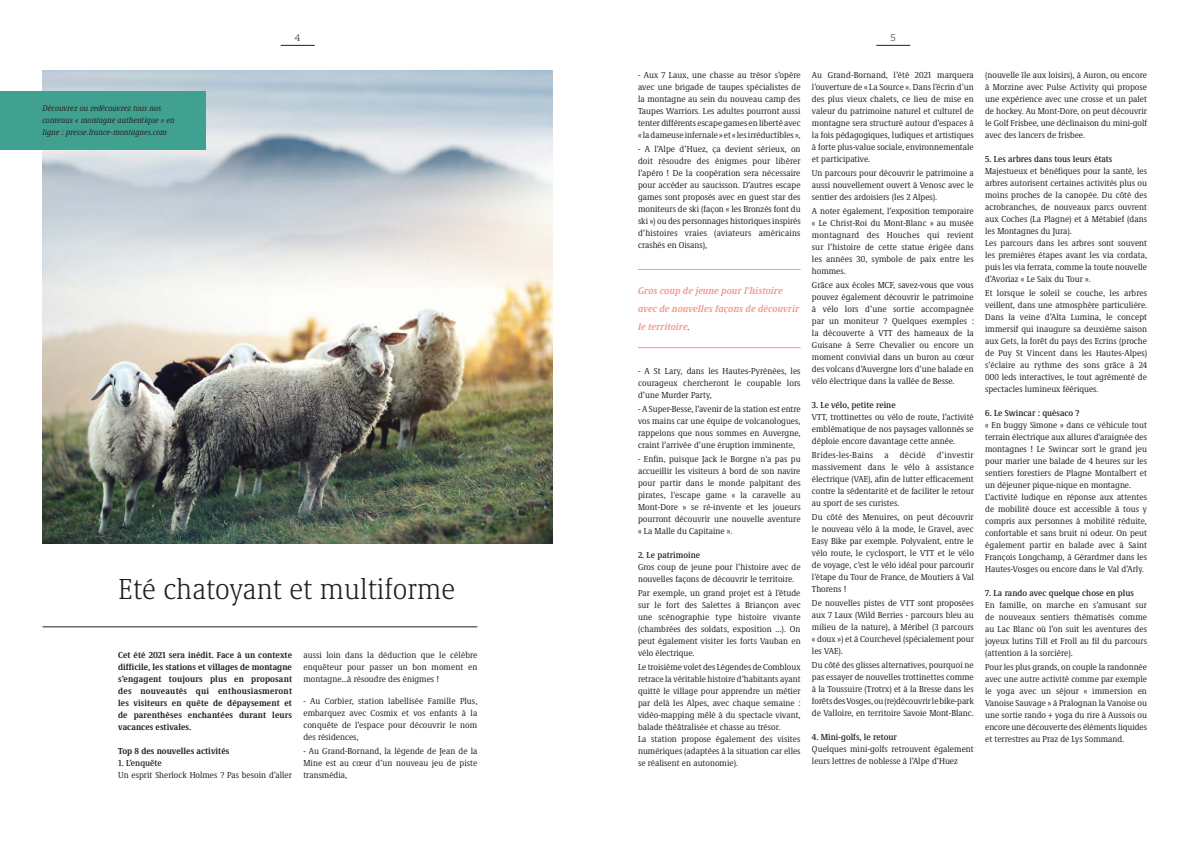
<style>
.page{position:relative;width:1191px;height:842px;background:#fff}
.page>*{position:absolute;margin:0;border:0;box-sizing:border-box;transform-origin:0 0}
.Headline{font:300 condensed 30px "Demos Next Pro";color:#231f20}
.Teaser{font:italic 700 condensed 10px/18px "Demos Next Pro";color:#f59a8b}
.t1{font:300 10px "Demos Next Pro";color:#231f20}
.Body_Text{font:condensed 9px/12px "Demos Next Pro";color:#231f20;text-align:justify}
.Body_Text-2{font:700 condensed 9px/12px "Demos Next Pro";color:#231f20;text-align:justify}
.Body_Text-3{font:500 condensed 9px "Demos Next Pro";color:#231f20}
.t2{font:italic condensed 8.5px/12px "Demos Next Pro";color:#231f20}
.s1{font-weight:400;font-style:normal;font-size:9px;color:#231f20}
</style>
<div class="page">
<img style="left:43px;top:71px;width:510px;height:473px">
<hr style="left:876px;top:45px;width:34px;height:1px;background:#231f20">
<hr style="left:281px;top:45px;width:34px;height:1px;background:#231f20">
<div style="left:0;top:91px;width:205px;height:59px;background:#41a190"></div>
<hr style="left:43px;top:626px;width:434px;height:1px;background:#231f20">
<hr style="left:638px;top:347px;width:162px;height:1px;background:#f59a8b">
<hr style="left:638px;top:269px;width:162px;height:1px;background:#f59a8b">
<p class="t1" style="left:295px;top:32px;width:6px">4</p>
<p class="t1" style="left:890px;top:32px;width:7px">5</p>
<p class="t2" style="left:43px;top:102px;width:134px">Découvrez ou redécouvrez tous nos contenus « montagne authentique » en ligne : presse.france-montagnes.com</p>
<p class="Headline" style="left:119px;top:570px;width:338px">Eté chatoyant et multiforme</p>
<p class="Body_Text-2" style="left:118px;top:648px;width:175px">Cet été 2021 sera inédit. Face à un contexte difficile, les stations et villages de montagne s’engagent toujours plus en proposant des nouveautés qui enthousiasmeront les visiteurs en quête de dépaysement et de parenthèses enchantées durant leurs vacances estivales.</p>
<p class="Body_Text-2" style="left:118px;top:744px;width:113px">Top 8 des nouvelles activités</p>
<p class="Body_Text-3" style="left:118px;top:756px;width:45px">1. L’enquête</p>
<p class="Body_Text" style="left:118px;top:768px;width:175px">Un esprit Sherlock Holmes ? Pas besoin d’aller</p>
<p class="Body_Text" style="left:303px;top:648px;width:175px">aussi loin dans la déduction que le célèbre enquêteur pour passer un bon moment en montagne…à résoudre des énigmes !</p>
<p class="Body_Text" style="left:303px;top:694px;width:175px">- Au Corbier, station labellisée Famille Plus, embarquez avec Cosmix et vos enfants à la conquête de l’espace pour découvrir le nom des résidences,</p>
<p class="Body_Text" style="left:303px;top:744px;width:175px">- Au Grand-Bornand, la légende de Jean de la Mine est au cœur d’un nouveau jeu de piste transmédia,</p>
<p class="Body_Text" style="left:638px;top:68px;width:164px">- Aux 7 Laux, une chasse au trésor s’opère avec une brigade de taupes spécialistes de la montagne au sein du nouveau camp des Taupes Warriors. Les adultes pourront aussi tenter différents escape games en liberté avec « la dameuse infernale » et « les irréductibles »,</p>
<p class="Body_Text" style="left:638px;top:142px;width:164px">- A l’Alpe d’Huez, ça devient sérieux, on doit résoudre des énigmes pour libérer l’apéro ! De la coopération sera nécessaire pour accéder au saucisson. D’autres escape games sont proposés avec en guest star des moniteurs de ski (façon « les Bronzés font du ski ») ou des personnages historiques inspirés d’histoires vraies (aviateurs américains crashés en Oisans),</p>
<p class="Teaser" style="left:638px;top:281px;width:163px">Gros coup de jeune pour l’histoire avec de nouvelles façons de découvrir le territoire<span class="s1">.</span></p>
<p class="Body_Text" style="left:638px;top:365px;width:164px">- A St Lary, dans les Hautes-Pyrénées, les courageux chercheront le coupable lors d’une Murder Party,</p>
<p class="Body_Text" style="left:638px;top:403px;width:164px">- A Super-Besse, l’avenir de la station est entre vos mains car une équipe de volcanologues, rappelons que nous sommes en Auvergne, craint l’arrivée d’une éruption imminente,</p>
<p class="Body_Text" style="left:638px;top:453px;width:164px">- Enfin, puisque Jack le Borgne n‘a pas pu accueillir les visiteurs à bord de son navire pour partir dans le monde palpitant des pirates, l‘escape game « la caravelle au Mont-Dore » se ré-invente et les joueurs pourront découvrir une nouvelle aventure « La Malle du Capitaine ».</p>
<p class="Body_Text-3" style="left:638px;top:549px;width:64px">2. Le patrimoine</p>
<p class="Body_Text" style="left:638px;top:561px;width:164px">Gros coup de jeune pour l’histoire avec de nouvelles façons de découvrir le territoire.</p>
<p class="Body_Text" style="left:638px;top:587px;width:164px">Par exemple, un grand projet est à l’étude sur le fort des Salettes à Briançon avec une scénographie type histoire vivante (chambrées des soldats, exposition ...). On peut également visiter les forts Vauban en vélo électrique.</p>
<p class="Body_Text" style="left:638px;top:661px;width:164px">Le troisième volet des Légendes de Combloux retrace la véritable histoire d’habitants ayant quitté le village pour apprendre un métier par delà les Alpes, avec chaque semaine : vidéo-mapping mêlé à du spectacle vivant, balade théâtralisée et chasse au trésor.</p>
<p class="Body_Text" style="left:638px;top:733px;width:164px">La station propose également des visites numériques (adaptées à la situation car elles se réalisent en autonomie).</p>
<p class="Body_Text" style="left:812px;top:69px;width:163px">Au Grand-Bornand, l’été 2021 marquera l’ouverture de « La Source ». Dans l’écrin d’un des plus vieux chalets, ce lieu de mise en valeur du patrimoine naturel et culturel de montagne sera structuré autour d’espaces à la fois pédagogiques, ludiques et artistiques à forte plus-value sociale, environnementale et participative.</p>
<p class="Body_Text" style="left:812px;top:167px;width:163px">Un parcours pour découvrir le patrimoine a aussi nouvellement ouvert à Venosc avec le sentier des ardoisiers (les 2 Alpes).</p>
<p class="Body_Text" style="left:812px;top:205px;width:163px">A noter également, l‘exposition temporaire « Le Christ-Roi du Mont-Blanc » au musée montagnard des Houches qui revient sur l’histoire de cette statue érigée dans les années 30, symbole de paix entre les hommes.</p>
<p class="Body_Text" style="left:812px;top:279px;width:163px">Grâce aux écoles MCF, savez-vous que vous pouvez également découvrir le patrimoine à vélo lors d’une sortie accompagnée par un moniteur ? Quelques exemples : la découverte à VTT des hameaux de la Guisane à Serre Chevalier ou encore un moment convivial dans un buron au cœur des volcans d’Auvergne lors d’une balade en vélo électrique dans la vallée de Besse.</p>
<p class="Body_Text-3" style="left:812px;top:399px;width:85px">3. Le vélo, petite reine</p>
<p class="Body_Text" style="left:812px;top:411px;width:163px">VTT, trottinettes ou vélo de route, l’activité emblématique de nos paysages vallonnés se déploie encore davantage cette année.</p>
<p class="Body_Text" style="left:812px;top:449px;width:163px">Brides-les-Bains a décidé d’investir massivement dans le vélo à assistance électrique (VAE), afin de lutter efficacement contre la sédentarité et de faciliter le retour au sport de ses curistes.</p>
<p class="Body_Text" style="left:812px;top:511px;width:163px">Du côté des Menuires, on peut découvrir le nouveau vélo à la mode, le Gravel, avec Easy Bike par exemple. Polyvalent, entre le vélo route, le cyclosport, le VTT et le vélo de voyage, c’est le vélo idéal pour parcourir l’étape du Tour de France, de Moutiers à Val Thorens !</p>
<p class="Body_Text" style="left:812px;top:597px;width:163px">De nouvelles pistes de VTT sont proposées aux 7 Laux (Wild Berries - parcours bleu au milieu de la nature), à Méribel (3 parcours « doux ») et à Courchevel (spécialement pour les VAE).</p>
<p class="Body_Text" style="left:812px;top:659px;width:163px">Du côté des glisses alternatives, pourquoi ne pas essayer de nouvelles trottinettes comme à la Toussuire (Trotrx) et à la Bresse dans les forêts des Vosges, ou (re)découvrir le bike-park de Valloire, en territoire Savoie Mont-Blanc.</p>
<p class="Body_Text-3" style="left:812px;top:731px;width:86px">4. Mini-golfs, le retour</p>
<p class="Body_Text" style="left:812px;top:743px;width:163px">Quelques mini-golfs retrouvent également leurs lettres de noblesse à l’Alpe d’Huez</p>
<p class="Body_Text" style="left:985px;top:69px;width:163px">(nouvelle île aux loisirs), à Auron, ou encore à Morzine avec Pulse Activity qui propose une expérience avec une crosse et un palet de hockey. Au Mont-Dore, on peut découvrir le Golf Frisbee, une déclinaison du mini-golf avec des lancers de frisbee.</p>
<p class="Body_Text-3" style="left:985px;top:153px;width:129px">5. Les arbres dans tous leurs états</p>
<p class="Body_Text" style="left:985px;top:165px;width:163px">Majestueux et bénéfiques pour la santé, les arbres autorisent certaines activités plus ou moins proches de la canopée. Du côté des acrobranches, de nouveaux parcs ouvrent aux Coches (La Plagne) et à Métabief (dans les Montagnes du Jura).</p>
<p class="Body_Text" style="left:985px;top:237px;width:163px">Les parcours dans les arbres sont souvent les premières étapes avant les via cordata, puis les via ferrata, comme la toute nouvelle d’Avoriaz « Le Saix du Tour ».</p>
<p class="Body_Text" style="left:985px;top:287px;width:163px">Et lorsque le soleil se couche, les arbres veillent, dans une atmosphère particulière.<br>Dans la veine d’Alta Lumina, le concept immersif qui inaugure sa deuxième saison aux Gets, la forêt du pays des Ecrins (proche de Puy St Vincent dans les Hautes-Alpes) s‘éclaire au rythme des sons grâce à 24<br>000 leds interactives, le tout agrémenté de spectacles lumineux féériques.</p>
<p class="Body_Text-3" style="left:985px;top:407px;width:96px">6. Le Swincar : quèsaco ?</p>
<p class="Body_Text" style="left:985px;top:419px;width:163px">« En buggy Simone » dans ce véhicule tout terrain électrique aux allures d‘araignée des montagnes ! Le Swincar sort le grand jeu pour marier une balade de 4 heures sur les sentiers forestiers de Plagne Montalbert et un déjeuner pique-nique en montagne.</p>
<p class="Body_Text" style="left:985px;top:491px;width:163px">L’activité ludique en réponse aux attentes de mobilité douce est accessible à tous y compris aux personnes à mobilité réduite, confortable et sans bruit ni odeur. On peut également partir en balade avec à Saint François Longchamp, à Gérardmer dans les Hautes-Vosges ou encore dans le Val d’Arly.</p>
<p class="Body_Text-3" style="left:985px;top:587px;width:150px">7. La rando avec quelque chose en plus</p>
<p class="Body_Text" style="left:985px;top:599px;width:163px">En famille, on marche en s’amusant sur de nouveaux sentiers thématisés comme au Lac Blanc où l’on suit les aventures des joyeux lutins Till et Froll au fil du parcours (attention à la sorcière).</p>
<p class="Body_Text" style="left:985px;top:661px;width:163px">Pour les plus grands, on couple la randonnée avec une autre activité comme par exemple le yoga avec un séjour « immersion en Vanoise Sauvage » à Pralognan la Vanoise ou une sortie rando + yoga du rire à Aussois ou encore une découverte des éléments liquides et terrestres au Praz de Lys Sommand.</p>
</div>
